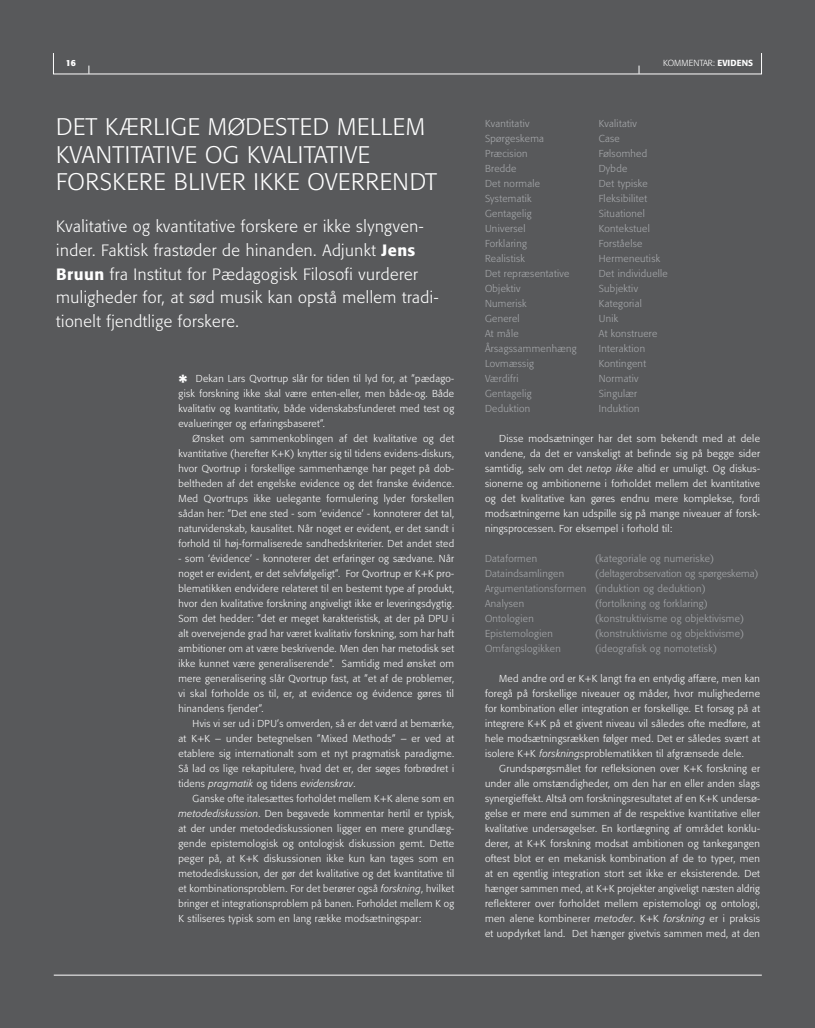
<style>
.page{position:relative;width:815px;height:1028px;background:#58595b}
.page>*{position:absolute;margin:0;border:0;box-sizing:border-box;transform-origin:0 0}
.t1{font:300 23.75px "Formata";letter-spacing:.02em;color:#fff}
.t2{font:300 16.25px/23.8px "Formata";letter-spacing:.03em;color:#fff}
.t3{font:300 10px/15px "Formata";letter-spacing:.03em;color:#fff;text-align:justify}
.t4{font:300 10px/15px "Formata";letter-spacing:.03em;color:#a7a9ac}
.t5{font:300 8.75px "Formata";color:#fff}
.t6{font:700 8.75px "Formata";color:#fff}
.s1{font-weight:500}
.s2{font-weight:500;font-size:20px}
.s3{font-style:italic}
</style>
<div class="page">
<hr style="left:54px;top:974px;width:708px;height:1px;background:#fff">
<p class="t6" style="left:66px;top:57px;width:6px">16</p>
<p class="t5" style="left:663px;top:58px;width:80px">KOMMENTAR: <span class="s1">Evidens</span></p>
<h1 class="t1" style="left:56px;top:113px;width:66px">Det kær</h1>
<h1 class="t1" style="left:154px;top:113px;width:24px">lige</h1>
<h1 class="t1" style="left:208px;top:113px;width:53px">mødested</h1>
<h1 class="t1" style="left:337px;top:113px;width:72px">me llem</h1>
<h1 class="t1" style="left:56px;top:141px;width:13px">kvantitative</h1>
<h1 class="t1" style="left:205px;top:141px;width:104px">ogkvalitative</h1>
<h1 class="t1" style="left:56px;top:168px;width:27px">forskere</h1>
<h1 class="t1" style="left:174px;top:168px;width:39px">bliver</h1>
<h1 class="t1" style="left:253px;top:168px;width:12px">ikke</h1>
<h1 class="t1" style="left:308px;top:168px;width:16px">overrendt</h1>
<p class="t2" style="left:56px;top:214px;width:384px">Kvalitative og kvantitative forskere er ikke slyngven&shy;inder. Faktisk frastøder de hinanden. Adjunkt <span class="s1">Jens Bruun</span> fra Institut for Pædagogisk Filosofi vurderer muligheder for, at sød musik kan opstå mellem tradi&shy;tionelt fjendtlige forskere.</p>
<p class="t3" style="left:178px;top:371px;width:277px"><span class="s2">*</span> Dekan Lars Qvortrup slår for tiden til lyd for, at ”pædago&shy;gisk forskning ikke skal være enten-eller, men både-og. Både kvalitativ og kvantitativ, både videnskabsfunderet med test og evalueringer og erfaringsbaseret”.</p>
<p class="t3" style="left:178px;top:431px;width:277px;text-indent:14px">Ønsket om sammenkoblingen af det kvalitative og det kvantitative (herefter K+K) knytter sig til tidens evidens-diskurs, hvor Qvortrup i forskellige sammenhænge har peget på dob&shy;beltheden af det engelske evidence og det franske évidence.<br>Med Qvortrups ikke uelegante formulering lyder forskellen sådan her: ”Det ene sted - som ‘evidence’ - konnoterer det tal, naturvidenskab, kausalitet. Når noget er evident, er det sandt i forhold til høj-formaliserede sandhedskriterier. Det andet sted</p>
<p class="t3" style="left:178px;top:551px;width:277px">- som ‘évidence’ - konnoterer det erfaringer og sædvane. Når noget er evident, er det selvfølgeligt”. For Qvortrup er K+K pro&shy;blematikken endvidere relateret til en bestemt type af produkt, hvor den kvalitative forskning angiveligt ikke er leveringsdygtig.<br>Som det hedder: ”det er meget karakteristisk, at der på DPU i alt overvejende grad har været kvalitativ forskning, som har haft ambitioner om at være beskrivende. Men den har metodisk set ikke kunnet være generaliserende”. Samtidig med ønsket om mere generalisering slår Qvortrup fast, at ”et af de problemer, vi skal forholde os til, er, at evidence og évidence gøres til hinandens fjender”.</p>
<p class="t3" style="left:178px;top:716px;width:277px;text-indent:14px">Hvis vi ser ud i DPU’s omverden, så er det værd at bemærke, at K+K – under betegnelsen ”Mixed Methods” – er ved at etablere sig internationalt som et nyt pragmatisk paradigme.<br>Så lad os lige rekapitulere, hvad det er, der søges forbrødret i tidens <span class="s3">pragmatik</span> og tidens <span class="s3">evidenskrav</span>.</p>
<p class="t3" style="left:178px;top:791px;width:277px;text-indent:14px">Ganske ofte italesættes forholdet mellem K+K alene som en <span class="s3">metodediskussion</span>. Den begavede kommentar hertil er typisk, at der under metodediskussionen ligger en mere grundlæg&shy;gende epistemologisk og ontologisk diskussion gemt. Dette peger på, at K+K diskussionen ikke kun kan tages som en metodediskussion, der gør det kvalitative og det kvantitative til et kombinationsproblem. For det berører også <span class="s3">forskning</span>, hvilket bringer et integrationsproblem på banen. Forholdet mellem K og K stiliseres typisk som en lang række modsætningspar:</p>
<p class="t4" style="left:485px;top:116px;width:46px">Kvantitativ</p>
<p class="t4" style="left:599px;top:116px;width:40px">Kvalitativ</p>
<p class="t4" style="left:485px;top:131px;width:61px">Spørgeskema</p>
<p class="t4" style="left:599px;top:131px;width:23px">Case</p>
<p class="t4" style="left:485px;top:146px;width:44px">Præcision</p>
<p class="t4" style="left:599px;top:146px;width:50px">Følsomhed</p>
<p class="t4" style="left:485px;top:161px;width:33px">Bredde</p>
<p class="t4" style="left:599px;top:161px;width:30px">Dybde</p>
<p class="t4" style="left:485px;top:176px;width:57px">Det normale</p>
<p class="t4" style="left:599px;top:176px;width:51px">Det typiske</p>
<p class="t4" style="left:485px;top:191px;width:48px">Systematik</p>
<p class="t4" style="left:599px;top:191px;width:50px">Fleksibilitet</p>
<p class="t4" style="left:485px;top:206px;width:48px">Gentagelig</p>
<p class="t4" style="left:599px;top:206px;width:48px">Situationel</p>
<p class="t4" style="left:485px;top:221px;width:42px">Universel</p>
<p class="t4" style="left:599px;top:221px;width:53px">Kontekstuel</p>
<p class="t4" style="left:485px;top:236px;width:43px">Forklaring</p>
<p class="t4" style="left:599px;top:236px;width:45px">Forståelse</p>
<p class="t4" style="left:485px;top:251px;width:41px">Realistisk</p>
<p class="t4" style="left:599px;top:251px;width:63px">Hermeneutisk</p>
<p class="t4" style="left:485px;top:266px;width:86px">Det repræsentative</p>
<p class="t4" style="left:599px;top:266px;width:71px">Det individuelle</p>
<p class="t4" style="left:485px;top:281px;width:37px">Objektiv</p>
<p class="t4" style="left:599px;top:281px;width:41px">Subjektiv</p>
<p class="t4" style="left:485px;top:296px;width:43px">Numerisk</p>
<p class="t4" style="left:599px;top:296px;width:45px">Kategorial</p>
<p class="t4" style="left:485px;top:311px;width:36px">Generel</p>
<p class="t4" style="left:599px;top:311px;width:21px">Unik</p>
<p class="t4" style="left:485px;top:326px;width:35px">At måle</p>
<p class="t4" style="left:599px;top:326px;width:60px">At konstruere</p>
<p class="t4" style="left:485px;top:341px;width:93px">Årsagssammenhæng</p>
<p class="t4" style="left:599px;top:341px;width:48px">Interaktion</p>
<p class="t4" style="left:485px;top:356px;width:50px">Lovmæssig</p>
<p class="t4" style="left:599px;top:356px;width:49px">Kontingent</p>
<p class="t4" style="left:485px;top:371px;width:35px">Værdifri</p>
<p class="t4" style="left:599px;top:371px;width:41px">Normativ</p>
<p class="t4" style="left:485px;top:386px;width:48px">Gentagelig</p>
<p class="t4" style="left:599px;top:386px;width:40px">Singulær</p>
<p class="t4" style="left:485px;top:401px;width:47px">Deduktion</p>
<p class="t4" style="left:599px;top:401px;width:42px">Induktion</p>
<p class="t3" style="left:485px;top:431px;width:277px;text-indent:14px">Disse modsætninger har det som bekendt med at dele vandene, da det er vanskeligt at befinde sig på begge sider samtidig, selv om det <span class="s3">netop ikke</span> altid er umuligt. Og diskus&shy;sionerne og ambitionerne i forholdet mellem det kvantitative og det kvalitative kan gøres endnu mere komplekse, fordi modsætningerne kan udspille sig på mange niveauer af forsk&shy;ningsprocessen. For eksempel i forhold til:</p>
<p class="t4" style="left:485px;top:551px;width:54px">Dataformen</p>
<p class="t4" style="left:595px;top:551px;width:121px">(kategoriale og numeriske)</p>
<p class="t4" style="left:485px;top:566px;width:81px">Dataindsamlingen</p>
<p class="t4" style="left:485px;top:566px;width:275px;text-indent:110px">(deltagerobservation og spørgeskema)<br>Argumentationsformen (induktion og deduktion)<br>Analysen</p>
<p class="t4" style="left:595px;top:596px;width:114px">(fortolkning og forklaring)</p>
<p class="t4" style="left:485px;top:611px;width:50px">Ontologien</p>
<p class="t4" style="left:595px;top:611px;width:151px">(konstruktivisme og objektivisme)</p>
<p class="t4" style="left:485px;top:626px;width:69px">Epistemologien</p>
<p class="t4" style="left:595px;top:626px;width:151px">(konstruktivisme og objektivisme)</p>
<p class="t4" style="left:485px;top:641px;width:77px">Omfangslogikken</p>
<p class="t4" style="left:595px;top:641px;width:124px">(ideografisk og nomotetisk)</p>
<p class="t3" style="left:485px;top:671px;width:277px;text-indent:14px">Med andre ord er K+K langt fra en entydig affære, men kan foregå på forskellige niveauer og måder, hvor mulighederne for kombination eller integration er forskellige. Et forsøg på at integrere K+K på et givent niveau vil således ofte medføre, at hele modsætningsrækken følger med. Det er således svært at isolere K+K <span class="s3">forsknings</span>problematikken til afgrænsede dele.</p>
<p class="t3" style="left:485px;top:761px;width:277px;text-indent:14px">Grundspørgsmålet for refleksionen over K+K forskning er under alle omstændigheder, om den har en eller anden slags synergieffekt. Altså om forskningsresultatet af en K+K undersø&shy;gelse er mere end summen af de respektive kvantitative eller kvalitative undersøgelser. En kortlægning af området konklu&shy;derer, at K+K forskning modsat ambitionen og tankegangen oftest blot er en mekanisk kombination af de to typer, men at en egentlig integration stort set ikke er eksisterende. Det hænger sammen med, at K+K projekter angiveligt næsten aldrig reflekterer over forholdet mellem epistemologi og ontologi, men alene kombinerer <span class="s3">metoder</span>. K+K <span class="s3">forskning</span> er i praksis et uopdyrket land. Det hænger givetvis sammen med, at den</p>
</div>
